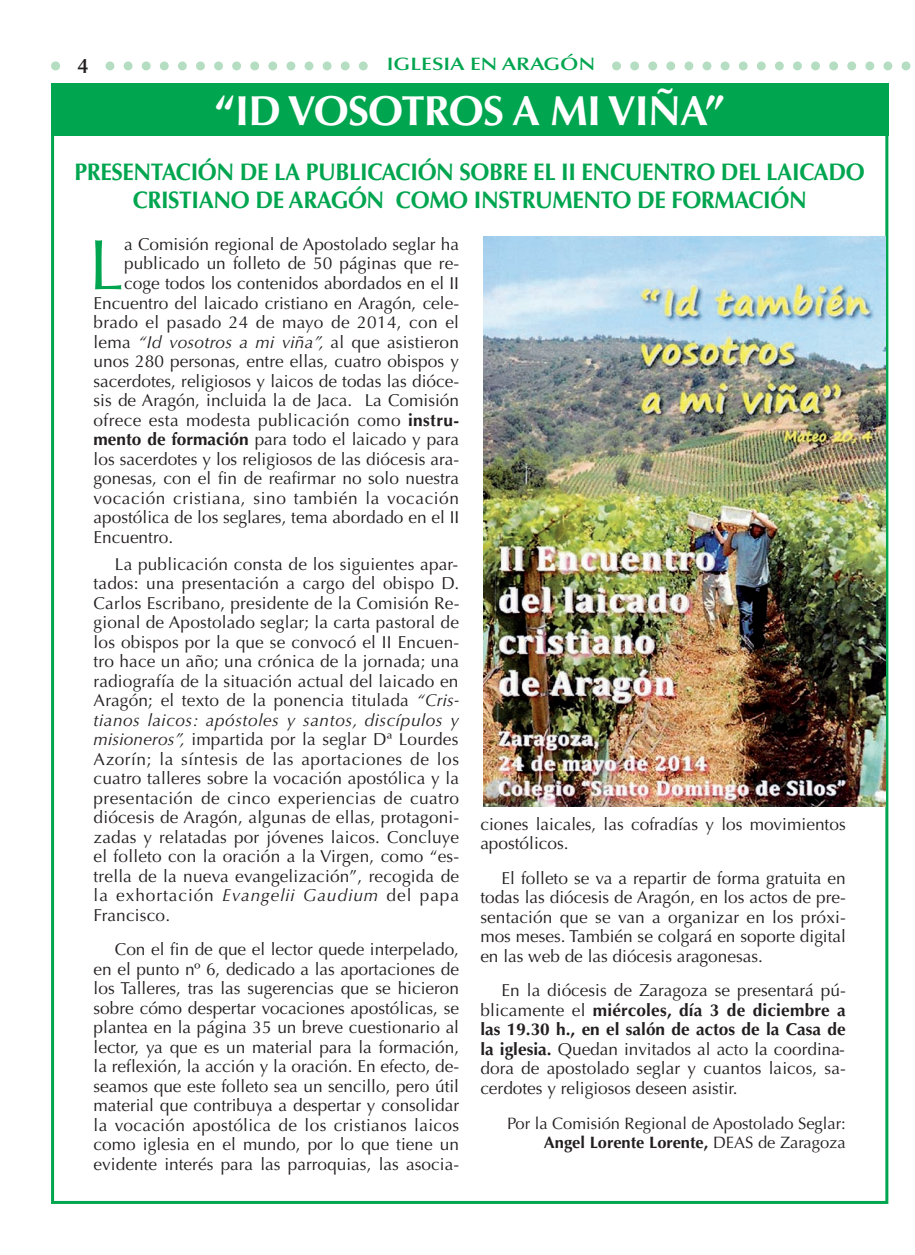
<style>
.page{position:relative;width:915px;height:1255px;background:#fff}
.page>*{position:absolute;margin:0;border:0;box-sizing:border-box;transform-origin:0 0}
.t1{font:71.25px "Optima";color:#00a54f}
.t2{font:700 42px "Optima";letter-spacing:-.015em;color:#fff}
.t3{font:700 24px/28.5px "Optima";letter-spacing:-.015em;color:#00a54f;text-align:center;scale:.95 1}
.t4{font:600 21px "Optima";color:#231f20}
.t5{font:600 18px "Optima";color:#00a54f;scale:1.2 1}
.t6{font:17.25px/19.5px "Optima";color:#231f20;text-align:justify}
.t7{font:17.25px "Optima";letter-spacing:.02em;color:#231f20}
.t8{font:italic 17.25px "Optima";letter-spacing:.01em;color:#231f20}
.t9{font:17.25px "Optima";letter-spacing:.035em;color:#231f20}
.t10{font:16.5px/19.5px "Optima";color:#231f20;text-align:right}
.s1{font-style:normal}
.s2{font-weight:700}
.s3{font-style:italic}
</style>
<div class="page">
<svg style="left:51px;top:61px;width:860px;height:9px"></svg>
<div style="left:371px;top:51px;width:239px;height:30px;background:#fff"></div>
<div style="left:69px;top:51px;width:28px;height:30px;background:#fff"></div>
<div style="left:51px;top:84px;width:837px;height:52px;background:#00a54f"></div>
<img style="left:483px;top:236px;width:402px;height:570px">
<p class="t4" style="left:77px;top:57px;width:12px">4</p>
<p class="t5" style="left:386px;top:57px;width:175px">IGLESIA EN ARAGÓN</p>
<p class="t2" style="left:215px;top:93px;width:511px">“ID VOSOTROS A MI VIÑA”</p>
<p class="t3" style="left:75px;top:160px;width:833px">PRESENTACIÓN DE LA PUBLICACIÓN SOBRE EL II ENCUENTRO DEL LAICADO<br>CRISTIANO DE ARAGÓN COMO INSTRUMENTO DE FORMACIÓN</p>
<p class="t1" style="left:89px;top:235px;width:37px">L</p>
<p class="t6" style="left:124px;top:236px;width:336px">a Comisión regional de Apostolado seglar ha</p>
<p class="t6" style="left:124px;top:255px;width:336px">publicado un folleto de 50 páginas que re-</p>
<p class="t6" style="left:124px;top:275px;width:336px">coge todos los contenidos abordados en el II</p>
<p class="t6" style="left:94px;top:294px;width:367px">Encuentro del laicado cristiano en Aragón, cele-</p>
<p class="t7" style="left:94px;top:315px;width:367px">brado el pasado 24 de mayo de 2014, con el</p>
<p class="t8" style="left:94px;top:334px;width:367px"><span class="s1">lema</span> “Id vosotros a mi viña”, <span class="s1">al que asistieron</span></p>
<p class="t6" style="left:94px;top:353px;width:367px">unos 280 personas, entre ellas, cuatro obispos y</p>
<p class="t6" style="left:94px;top:372px;width:367px">sacerdotes, religiosos y laicos de todas las dióce-</p>
<p class="t6" style="left:94px;top:392px;width:367px">sis de Aragón, incluida la de Jaca. La Comisión</p>
<p class="t7" style="left:94px;top:412px;width:367px">ofrece esta modesta publicación como <span class="s2">instru-</span></p>
<p class="t6" style="left:94px;top:431px;width:367px"><span class="s2">mento de formación</span> para todo el laicado y para</p>
<p class="t6" style="left:94px;top:450px;width:367px">los sacerdotes y los religiosos de las diócesis ara-</p>
<p class="t6" style="left:94px;top:470px;width:367px">gonesas, con el fin de reafirmar no solo nuestra</p>
<p class="t9" style="left:94px;top:490px;width:367px">vocación cristiana, sino también la vocación</p>
<p class="t6" style="left:94px;top:509px;width:367px">apostólica de los seglares, tema abordado en el II</p>
<p class="t6" style="left:94px;top:528px;width:81px">Encuentro.</p>
<p class="t6" style="left:94px;top:555px;width:367px;text-indent:21px">La publicación consta de los siguientes apar&shy;tados: una presentación a cargo del obispo D.<br>Carlos Escribano, presidente de la Comisión Re&shy;gional de Apostolado seglar; la carta pastoral de los obispos por la que se convocó el II Encuen&shy;tro hace un año; una crónica de la jornada; una radiografía de la situación actual del laicado en Aragón; el texto de la ponencia titulada <span class="s3">“Cris&shy;tianos laicos: apóstoles y santos, discípulos y misioneros”,</span> impartida por la seglar Dª Lourdes Azorín; la síntesis de las aportaciones de los cuatro talleres sobre la vocación apostólica y la presentación de cinco experiencias de cuatro diócesis de Aragón, algunas de ellas, protagoni&shy;zadas y relatadas por jóvenes laicos. Concluye el folleto con la oración a la Virgen, como “es&shy;trella de la nueva evangelización”, recogida de la exhortación <span class="s3">Evangelii Gaudium</span> del papa Francisco.</p>
<p class="t6" style="left:94px;top:941px;width:367px;text-indent:21px">Con el fin de que el lector quede interpelado, en el punto nº 6, dedicado a las aportaciones de los Talleres, tras las sugerencias que se hicieron sobre cómo despertar vocaciones apostólicas, se plantea en la página 35 un breve cuestionario al lector, ya que es un material para la formación, la reflexión, la acción y la oración. En efecto, de&shy;seamos que este folleto sea un sencillo, pero útil material que contribuya a despertar y consolidar la vocación apostólica de los cristianos laicos como iglesia en el mundo, por lo que tiene un evidente interés para las parroquias, las asocia-</p>
<p class="t6" style="left:480px;top:815px;width:367px">ciones laicales, las cofradías y los movimientos apostólicos.</p>
<p class="t6" style="left:480px;top:869px;width:367px;text-indent:21px">El folleto se va a repartir de forma gratuita en todas las diócesis de Aragón, en los actos de pre&shy;sentación que se van a organizar en los próxi&shy;mos meses. También se colgará en soporte digital en las web de las diócesis aragonesas.</p>
<p class="t6" style="left:480px;top:982px;width:367px;text-indent:21px">En la diócesis de Zaragoza se presentará pú&shy;blicamente el <span class="s2">miércoles, día 3 de diciembre a las 19.30 h., en el salón de actos de la Casa de la iglesia.</span> Quedan invitados al acto la coordina&shy;dora de apostolado seglar y cuantos laicos, sa&shy;cerdotes y religiosos deseen asistir.</p>
<p class="t10" style="left:507px;top:1114px;width:340px">Por la Comisión Regional de Apostolado Seglar:<br><span class="s2">Angel Lorente Lorente,</span> DEAS de Zaragoza</p>
</div>
